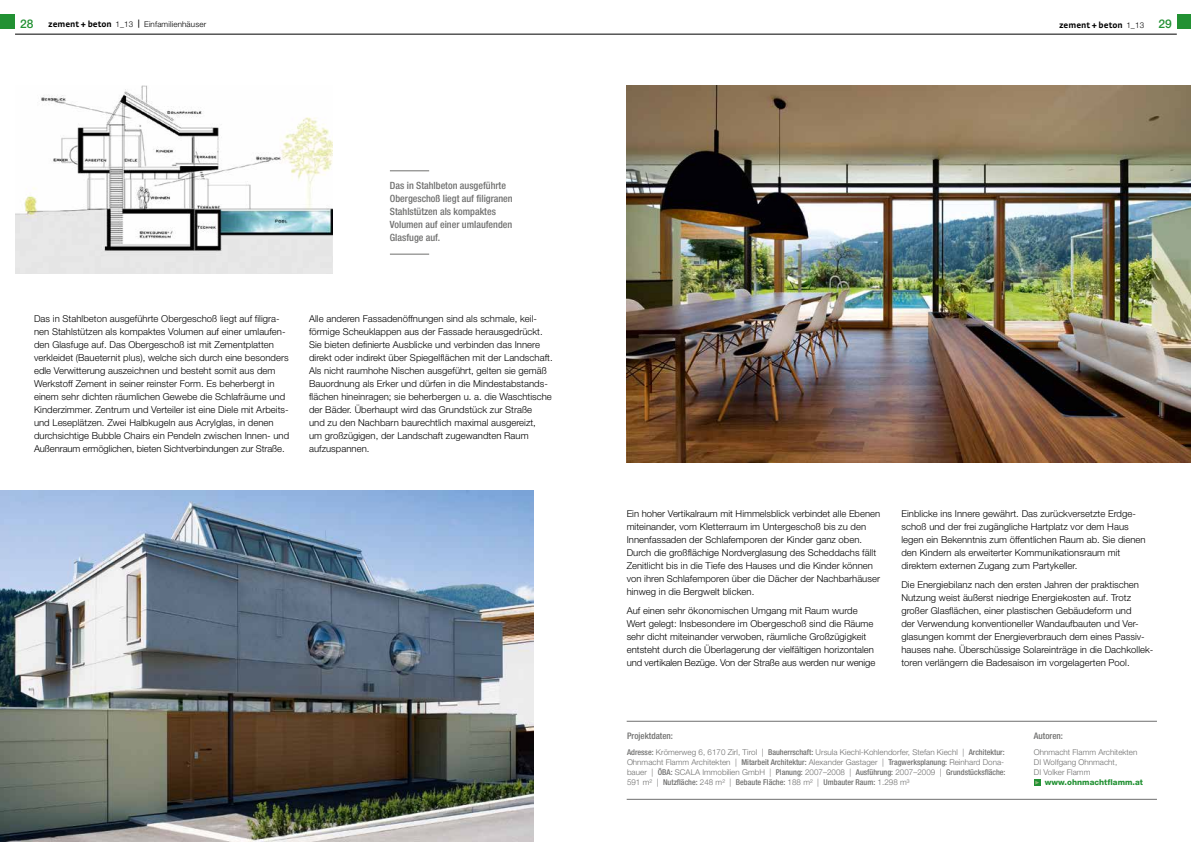
<style>
.page{position:relative;width:1191px;height:842px;background:#fff}
.page>*{position:absolute;margin:0;border:0;box-sizing:border-box;transform-origin:0 0}
.t1{font:500 12px "Helvetica Neue LT";color:#229133}
.t2{font:500 condensed 10px/13px "Helvetica Neue LT";color:#6f6f6e}
.t3{font:300 9.5px/13px "Helvetica Neue LT";letter-spacing:.005em;color:#000}
.t4{font:700 9px "Strada";color:#000}
.t5{font:500 condensed 9px "Helvetica Neue LT";color:#6f6f6e}
.t6{font:300 8px/10px "Helvetica Neue LT";letter-spacing:.005em;color:#6f6f6e}
.t7{font:800 8px "Helvetica Neue LT";letter-spacing:.005em;color:#229133}
.t8{font:300 8px "Helvetica Neue LT";letter-spacing:.02em;color:#000}
.s1{font-family:"Helvetica Neue LT";font-weight:300;font-size:8px}
.s2{font-family:"Helvetica Neue LT";font-weight:500;font-size:12px;color:#229133}
.s3{font-weight:500;font-stretch:condensed}
</style>
<div class="page">
<div style="left:0;top:14px;width:15px;height:14px;background:#229133"></div>
<div style="left:1176px;top:14px;width:15px;height:14px;background:#229133"></div>
<hr style="left:15px;top:34px;width:1161px;height:1px;background:#000">
<svg style="left:1034px;top:779px;width:6px;height:7px"></svg>
<hr style="left:626px;top:721px;width:531px;height:1px;background:#6f6f6e">
<hr style="left:626px;top:799px;width:531px;height:1px;background:#6f6f6e">
<hr style="left:390px;top:171px;width:39px;height:1px;background:#6f6f6e">
<hr style="left:390px;top:254px;width:39px;height:1px;background:#6f6f6e">
<img style="left:15px;top:85px;width:317px;height:189px">
<img style="left:0;top:490px;width:533px;height:352px">
<img style="left:626px;top:85px;width:565px;height:377px">
<p class="t1" style="left:20px;top:17px;width:15px">28</p>
<p class="t8" style="left:138px;top:20px;width:70px"><sup>|</sup> Einfamilienhäuser</p>
<p class="t4" style="left:1059px;top:20px;width:114px">zement + beton <span class="s1">1_13</span> <span class="s2">29</span></p>
<p class="t4" style="left:48px;top:19px;width:87px">zement + beton <span class="s1">1_13</span></p>
<p class="t2" style="left:390px;top:179px;width:124px">Das in Stahlbeton ausgeführte<br>Obergeschoß liegt auf filigranen<br>Stahlstützen als kompaktes<br>Volumen auf einer umlaufenden<br>Glasfuge auf.</p>
<p class="t3" style="left:34px;top:312px;width:257px">Das in Stahlbeton ausgeführte Obergeschoß liegt auf filigra&shy;nen Stahlstützen als kompaktes Volumen auf einer umlaufen&shy;den Glasfuge auf. Das Obergeschoß ist mit Zementplatten verkleidet (Baueternit plus), welche sich durch eine besonders edle Verwitterung auszeichnen und besteht somit aus dem Werkstoff Zement in seiner reinster Form. Es beherbergt in einem sehr dichten räumlichen Gewebe die Schlafräume und Kinderzimmer. Zentrum und Verteiler ist eine Diele mit Arbeits&shy;und Leseplätzen. Zwei Halbkugeln aus Acrylglas, in denen durchsichtige Bubble Chairs ein Pendeln zwischen Innen- und Außenraum ermöglichen, bieten Sichtverbindungen zur Straße.</p>
<p class="t3" style="left:309px;top:312px;width:245px">Alle anderen Fassadenöffnungen sind als schmale, keil-- förmige Scheuklappen aus der Fassade herausgedrückt.<br>Sie bieten definierte Ausblicke und verbinden das Innere direkt oder indirekt über Spiegelflächen mit der Landschaft.<br>Als nicht raumhohe Nischen ausgeführt, gelten sie gemäß Bauordnung als Erker und dürfen in die Mindestabstands&shy;flächen hineinragen; sie beherbergen u. a. die Waschtische der Bäder. Überhaupt wird das Grundstück zur Straße<br>und zu den Nachbarn baurechtlich maximal ausgereizt,<br>um großzügigen, der Landschaft zugewandten Raum aufzuspannen.</p>
<p class="t3" style="left:626px;top:507px;width:255px">Ein hoher Vertikalraum mit Himmelsblick verbindet alle Ebenen miteinander, vom Kletterraum im Untergeschoß bis zu den Innenfassaden der Schlafemporen der Kinder ganz oben.<br>Durch die großflächige Nordverglasung des Scheddachs fällt Zenitlicht bis in die Tiefe des Hauses und die Kinder können von ihren Schlafemporen über die Dächer der Nachbarhäuser hinweg in die Bergwelt blicken.</p>
<p class="t3" style="left:626px;top:603px;width:250px">Auf einen sehr ökonomischen Umgang mit Raum wurde Wert gelegt: Insbesondere im Obergeschoß sind die Räume sehr dicht miteinander verwoben, räumliche Großzügigkeit entsteht durch die Überlagerung der vielfältigen horizontalen und vertikalen Bezüge. Von der Straße aus werden nur wenige</p>
<p class="t3" style="left:901px;top:507px;width:246px">Einblicke ins Innere gewährt. Das zurückversetzte Erdge&shy;schoß und der frei zugängliche Hartplatz vor dem Haus legen ein Bekenntnis zum öffentlichen Raum ab. Sie dienen den Kindern als erweiterter Kommunikationsraum mit direktem externen Zugang zum Partykeller.</p>
<p class="t3" style="left:901px;top:577px;width:253px">Die Energiebilanz nach den ersten Jahren der praktischen Nutzung weist äußerst niedrige Energiekosten auf. Trotz großer Glasflächen, einer plastischen Gebäudeform und<br>der Verwendung konventioneller Wandaufbauten und Ver&shy;glasungen kommt der Energieverbrauch dem eines Passiv&shy;hauses nahe. Überschüssige Solareinträge in die Dachkollek&shy;toren verlängern die Badesaison im vorgelagerten Pool.</p>
<p class="t5" style="left:627px;top:731px;width:47px">Projektdaten:</p>
<p class="t6" style="left:627px;top:747px;width:380px"><span class="s3">Adresse:</span> Krömerweg 6, 6170 Zirl, Tirol | <span class="s3">Bauherrschaft:</span> Ursula Kiechl-Kohlendorfer, Stefan Kiechl | <span class="s3">Architektur:<br></span>Ohnmacht Flamm Architekten | <span class="s3">Mitarbeit Architektur:</span> Alexander Gastager | <span class="s3">Tragwerksplanung:</span> Reinhard Dona&shy;bauer | <span class="s3">ÖBA:</span> SCALA Immobilien GmbH | <span class="s3">Planung:</span> 2007–2008 | <span class="s3">Ausführung:</span> 2007–2009 | <span class="s3">Grundstücksfläche:<br></span>591 m² | <span class="s3">Nutzfläche:</span> 248 m² | <span class="s3">Bebaute Fläche:</span> 188 m² | <span class="s3">Umbauter Raum:</span> 1.298 m³</p>
<p class="t5" style="left:1034px;top:731px;width:31px">Autoren:</p>
<p class="t6" style="left:1034px;top:747px;width:105px">Ohnmacht Flamm Architekten<br>DI Wolfgang Ohnmacht,<br>DI Volker Flamm</p>
<p class="t7" style="left:1044px;top:777px;width:100px">www.ohnmachtflamm.at</p>
</div>
